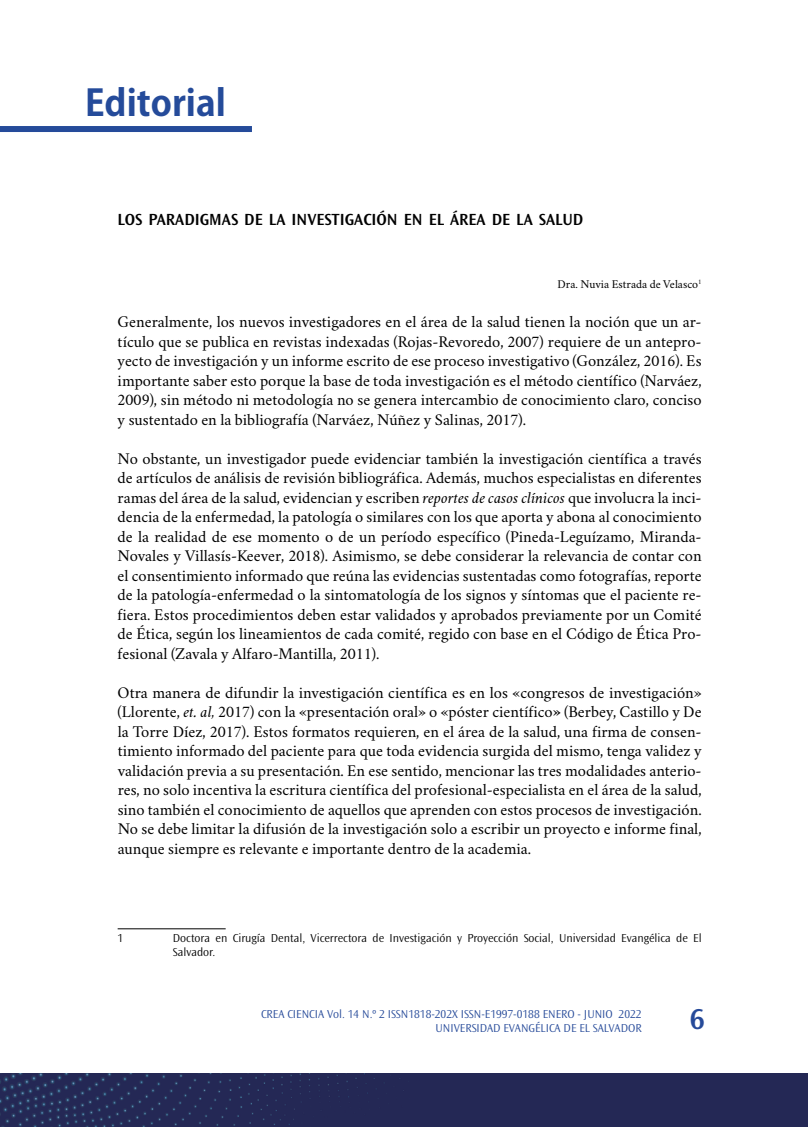
<style>
.page{position:relative;width:808px;height:1127px;background:#fff}
.page>*{position:absolute;margin:0;border:0;box-sizing:border-box;transform-origin:0 0}
.t1{font:700 36px "Koz Go Pro";color:#254b9a}
.t2{font:600 30px "Ocean Sans Std";color:#264a99}
.t3{font:600 16.8px "Ocean Sans Std";color:#000}
.t4{font:16.5px/19.5px "Crimson";color:#000;text-align:justify}
.t5{font:300 12px/13.5px "Ocean Sans Std";color:#000}
.t6{font:300 12px/13.5px "Ocean Sans Std";color:#264a99;text-align:right}
.t7{font:12px "Crimson";color:#000}
.s1{font-style:italic}
.s2{font-weight:700}
</style>
<div class="page">
<div style="left:0;top:126px;width:252px;height:6px;background:#254b9a"></div>
<hr style="left:118px;top:928px;width:108px;height:1px;background:#000">
<div style="left:0;top:1074px;width:808px;height:53px;background:#242855"></div>
<h1 class="t1" style="left:85px;top:79px;width:142px">Editorial</h1>
<p class="t3" style="left:118px;top:210px;width:467px">LOS PARADIGMAS DE LA INVESTIGACIÓN EN EL ÁREA DE LA SALUD</p>
<p class="t7" style="left:558px;top:275px;width:146px">Dra. Nuvia Estrada de Velasco<sup>1</sup></p>
<p class="t4" style="left:118px;top:310px;width:585px">Generalmente, los nuevos investigadores en el área de la salud tienen la noción que un ar&shy;tículo que se publica en revistas indexadas (Rojas-Revoredo, 2007) requiere de un antepro&shy;yecto de investigación y un informe escrito de ese proceso investigativo (González, 2016). Es importante saber esto porque la base de toda investigación es el método científico (Narváez, 2009), sin método ni metodología no se genera intercambio de conocimiento claro, conciso y sustentado en la bibliografía (Narváez, Núñez y Salinas, 2017).</p>
<p class="t4" style="left:118px;top:446px;width:585px">No obstante, un investigador puede evidenciar también la investigación científica a través de artículos de análisis de revisión bibliográfica. Además, muchos especialistas en diferentes ramas del área de la salud, evidencian y escriben <span class="s1">reportes de casos clínicos</span> que involucra la inci&shy;dencia de la enfermedad, la patología o similares con los que aporta y abona al conocimiento de la realidad de ese momento o de un período específico (Pineda-Leguízamo, Miranda-Novales y Villasís-Keever, 2018). Asimismo, se debe considerar la relevancia de contar con el consentimiento informado que reúna las evidencias sustentadas como fotografías, reporte de la patología-enfermedad o la sintomatología de los signos y síntomas que el paciente re&shy;fiera. Estos procedimientos deben estar validados y aprobados previamente por un Comité de Ética, según los lineamientos de cada comité, regido con base en el Código de Ética Pro&shy;fesional (Zavala y Alfaro-Mantilla, 2011).</p>
<p class="t4" style="left:118px;top:680px;width:585px">Otra manera de difundir la investigación científica es en los «congresos de investigación» (Llorente, <span class="s1">et. al,</span> 2017) con la «presentación oral» o «póster científico<span class="s2">»</span> (Berbey, Castillo y De la Torre Díez, 2017). Estos formatos requieren, en el área de la salud, una firma de consen&shy;timiento informado del paciente para que toda evidencia surgida del mismo, tenga validez y validación previa a su presentación. En ese sentido, mencionar las tres modalidades anterio&shy;res, no solo incentiva la escritura científica del profesional-especialista en el área de la salud, sino también el conocimiento de aquellos que aprenden con estos procesos de investigación.<br>No se debe limitar la difusión de la investigación solo a escribir un proyecto e informe final, aunque siempre es relevante e importante dentro de la academia.</p>
<p class="t5" style="left:118px;top:932px;width:7px">1</p>
<p class="t5" style="left:173px;top:932px;width:530px">Doctora en Cirugía Dental, Vicerrectora de Investigación y Proyección Social, Universidad Evangélica de El<br>Salvador.</p>
<p class="t6" style="left:261px;top:1007px;width:382px">CREA CIENCIA Vol. 14 N.º 2 ISSN1818-202X ISSN-E1997-0188 ENERO - JUNIO 2022<br>UNIVERSIDAD EVANGÉLICA DE EL SALVADOR</p>
<h2 class="t2" style="left:689px;top:1002px;width:17px">6</h2>
</div>
